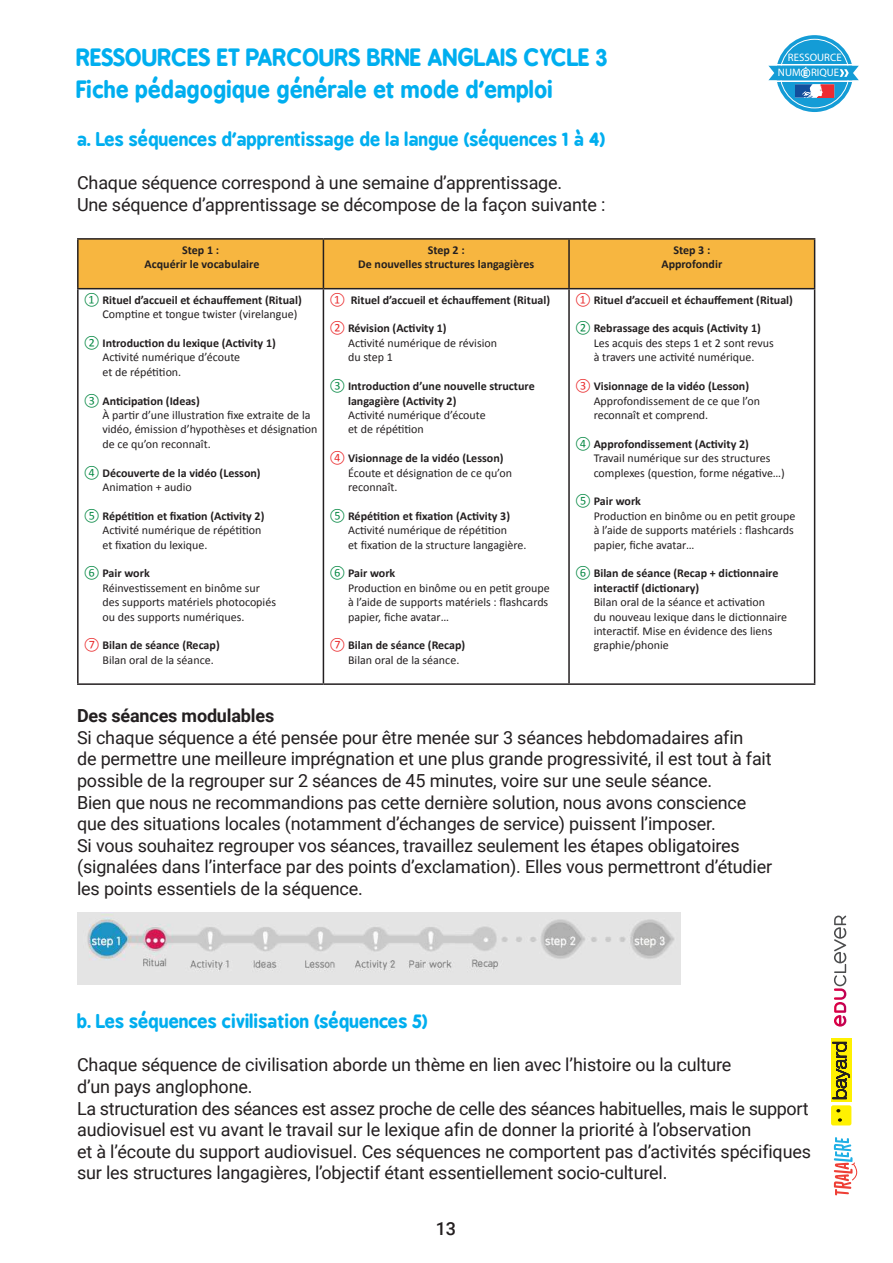
<style>
.page{position:relative;width:893px;height:1263px;background:#fff}
.page>*{position:absolute;margin:0;border:0;box-sizing:border-box;transform-origin:0 0}
.t1{font:700 22.5px/31.5px "B Preplay";color:#00aeef}
.t2{font:18px/21.6px "Roboto";letter-spacing:-.01em;color:#231f20}
.t3{font:700 18px "B Preplay";color:#00aeef}
.t4{font:700 18px "Roboto";letter-spacing:-.01em;color:#231f20}
.t5{font:500 18px "Roboto";color:#231f20}
.t6{font:12px/14.4px "Calibri";color:#231f20}
.t7{font:700 12px/14.4px "Calibri";color:#231f20}
.t8{font:700 condensed 10.8px/14.9px "Roboto";color:#fff;text-align:right}
.s1{font-weight:400;color:#008640}
.s2{font-weight:400}
.s3{color:#008640}
.s4{font-weight:700}
.s5{font-weight:400;color:#e92628}
.s6{color:#e92628}
</style>
<div class="page">
<svg style="left:776px;top:35px;width:77px;height:77px;background:#27a4d9"></svg>
<svg style="left:768px;top:64px;width:91px;height:35px"></svg>
<svg style="left:834px;top:915px;width:12px;height:111px"></svg>
<svg style="left:831px;top:1039px;width:20px;height:63px"></svg>
<div style="left:831px;top:1105px;width:20px;height:20px;background:#fff101;border-radius:2px"></div>
<svg style="left:833px;top:1042px;width:17px;height:57px"></svg>
<svg style="left:836px;top:1109px;width:4px;height:3px"></svg>
<svg style="left:838px;top:1118px;width:4px;height:4px"></svg>
<svg style="left:833px;top:1137px;width:25px;height:59px"></svg>
<div style="left:79px;top:240px;width:735px;height:48px;background:#f7b640"></div>
<hr style="left:77px;top:238px;width:246px;height:2px;background:#231f20">
<hr style="left:77px;top:240px;width:2px;height:48px;background:#231f20">
<hr style="left:323px;top:238px;width:246px;height:2px;background:#231f20">
<hr style="left:323px;top:240px;width:1px;height:48px;background:#231f20">
<hr style="left:569px;top:238px;width:246px;height:2px;background:#231f20">
<hr style="left:568px;top:240px;width:2px;height:48px;background:#231f20">
<hr style="left:814px;top:240px;width:1px;height:48px;background:#231f20">
<hr style="left:77px;top:288px;width:246px;height:1px;background:#231f20">
<hr style="left:77px;top:289px;width:2px;height:394px;background:#231f20">
<hr style="left:323px;top:288px;width:246px;height:1px;background:#231f20">
<hr style="left:323px;top:289px;width:1px;height:394px;background:#231f20">
<hr style="left:569px;top:288px;width:246px;height:1px;background:#231f20">
<hr style="left:568px;top:289px;width:2px;height:394px;background:#231f20">
<hr style="left:814px;top:289px;width:1px;height:394px;background:#231f20">
<hr style="left:77px;top:683px;width:246px;height:2px;background:#231f20">
<hr style="left:323px;top:683px;width:246px;height:2px;background:#231f20">
<hr style="left:569px;top:683px;width:246px;height:2px;background:#231f20">
<img style="left:77px;top:912px;width:604px;height:73px">
<h1 class="t1" style="left:77px;top:40px;width:533px">RESSOURCES ET PARCOURS BRNE ANGLAIS CYCLE 3<br>Fiche pédagogique générale et mode d’emploi</h1>
<p class="t8" style="left:778px;top:50px;width:65px">RESSOURCE<br>NUM RIQUE</p>
<h2 class="t3" style="left:77px;top:124px;width:530px">a. Les séquences d’apprentissage de la langue (séquences 1 à 4)</h2>
<h2 class="t2" style="left:77px;top:171px;width:530px">Chaque séquence correspond à une semaine d’apprentissage.<br>Une séquence d’apprentissage se décompose de la façon suivante :</h2>
<p class="t7" style="left:145px;top:243px;width:116px;text-align:center">Step 1 :<br>Acquérir le vocabulaire</p>
<p class="t7" style="left:358px;top:243px;width:177px;text-align:center">Step 2 :<br>De nouvelles structures langagières</p>
<p class="t7" style="left:661px;top:243px;width:62px;text-align:center">Step 3 :<br>Approfondir</p>
<p class="t7" style="left:102px;top:292px;width:201px;text-indent:-19px"><span class="s1">①</span> Rituel d’accueil et échauffement (Ritual)<br><span class="s2">Comptine et tongue twister (virelangue)</span></p>
<p class="t6" style="left:102px;top:336px;width:175px;text-indent:-19px"><span class="s3">②</span> <span class="s4">Introduction du lexique (Activity 1)<br></span>Activité numérique d’écoute<br>et de répétition.</p>
<p class="t6" style="left:102px;top:393px;width:216px;text-indent:-19px"><span class="s3">③</span> <span class="s4">Anticipation (Ideas)<br></span>À partir d’une illustration fixe extraite de la vidéo, émission d’hypothèses et désignation de ce qu’on reconnaît.</p>
<p class="t7" style="left:102px;top:465px;width:160px;text-indent:-19px"><span class="s1">④</span> Découverte de la vidéo (Lesson)<br><span class="s2">Animation + audio</span></p>
<p class="t6" style="left:102px;top:509px;width:163px;text-indent:-19px"><span class="s3">⑤</span> <span class="s4">Répétition et fixation (Activity 2)<br></span>Activité numérique de répétition et fixation du lexique.</p>
<p class="t6" style="left:102px;top:566px;width:175px;text-indent:-19px"><span class="s3">⑥</span> <span class="s4">Pair work<br></span>Réinvestissement en binôme sur des supports matériels photocopiés ou des supports numériques.</p>
<p class="t7" style="left:102px;top:638px;width:119px;text-indent:-19px"><span class="s5">⑦</span> Bilan de séance (Recap)<br><span class="s2">Bilan oral de la séance.</span></p>
<p class="t7" style="left:329px;top:292px;width:222px"><span class="s5">①</span> Rituel d’accueil et échauffement (Ritual)</p>
<p class="t6" style="left:348px;top:321px;width:151px;text-indent:-19px"><span class="s6">②</span> <span class="s4">Révision (Activity 1)<br></span>Activité numérique de révision du step 1</p>
<p class="t7" style="left:348px;top:379px;width:188px;text-indent:-19px"><span class="s1">③</span> Introduction d’une nouvelle structure langagière (Activity 2)</p>
<p class="t6" style="left:348px;top:408px;width:139px">Activité numérique d’écoute et de répétition</p>
<p class="t6" style="left:348px;top:451px;width:165px;text-indent:-19px"><span class="s6">④</span> <span class="s4">Visionnage de la vidéo (Lesson)<br></span>Écoute et désignation de ce qu’on reconnaît.</p>
<p class="t6" style="left:348px;top:509px;width:180px;text-indent:-19px"><span class="s3">⑤</span> <span class="s4">Répétition et fixation (Activity 3)<br></span>Activité numérique de répétition<br>et fixation de la structure langagière.</p>
<p class="t6" style="left:348px;top:566px;width:203px;text-indent:-19px"><span class="s3">⑥</span> <span class="s4">Pair work<br></span>Production en binôme ou en petit groupe à l’aide de supports matériels : flashcards papier, fiche avatar…</p>
<p class="t7" style="left:348px;top:638px;width:119px;text-indent:-19px"><span class="s5">⑦</span> Bilan de séance (Recap)<br><span class="s2">Bilan oral de la séance.</span></p>
<p class="t7" style="left:575px;top:292px;width:219px"><span class="s5">①</span> Rituel d’accueil et échauffement (Ritual)</p>
<p class="t6" style="left:594px;top:321px;width:182px;text-indent:-19px"><span class="s3">②</span> <span class="s4">Rebrassage des acquis (Activity 1)<br></span>Les acquis des steps 1 et 2 sont revus à travers une activité numérique.</p>
<p class="t6" style="left:594px;top:379px;width:168px;text-indent:-19px"><span class="s6">③</span> <span class="s4">Visionnage de la vidéo (Lesson)<br></span>Approfondissement de ce que l’on reconnaît et comprend.</p>
<p class="t6" style="left:594px;top:437px;width:193px;text-indent:-19px"><span class="s3">④</span> <span class="s4">Approfondissement (Activity 2)<br></span>Travail numérique sur des structures complexes (question, forme négative…)</p>
<p class="t6" style="left:594px;top:494px;width:203px;text-indent:-19px"><span class="s3">⑤</span> <span class="s4">Pair work<br></span>Production en binôme ou en petit groupe à l’aide de supports matériels : flashcards papier, fiche avatar…</p>
<p class="t7" style="left:594px;top:566px;width:186px;text-indent:-19px"><span class="s1">⑥</span> Bilan de séance (Recap + dictionnaire interactif (dictionary)</p>
<p class="t6" style="left:594px;top:595px;width:195px">Bilan oral de la séance et activation<br>du nouveau lexique dans le dictionnaire interactif. Mise en évidence des liens graphie/phonie</p>
<h2 class="t4" style="left:77px;top:703px;width:199px">Des séances modulables</h2>
<p class="t2" style="left:77px;top:726px;width:697px">Si chaque séquence a été pensée pour être menée sur 3 séances hebdomadaires afin<br>de permettre une meilleure imprégnation et une plus grande progressivité, il est tout à fait possible de la regrouper sur 2 séances de 45 minutes, voire sur une seule séance.<br>Bien que nous ne recommandions pas cette dernière solution, nous avons conscience que des situations locales (notamment d’échanges de service) puissent l’imposer.<br>Si vous souhaitez regrouper vos séances, travaillez seulement les étapes obligatoires (signalées dans l’interface par des points d’exclamation). Elles vous permettront d’étudier les points essentiels de la séquence.</p>
<h2 class="t3" style="left:77px;top:1006px;width:352px">b. Les séquences civilisation (séquences 5)</h2>
<p class="t2" style="left:77px;top:1053px;width:735px">Chaque séquence de civilisation aborde un thème en lien avec l’histoire ou la culture<br>d’un pays anglophone.<br>La structuration des séances est assez proche de celle des séances habituelles, mais le support audiovisuel est vu avant le travail sur le lexique afin de donner la priorité à l’observation<br>et à l’écoute du support audiovisuel. Ces séquences ne comportent pas d’activités spécifiques sur les structures langagières, l’objectif étant essentiellement socio-culturel.</p>
<h2 class="t5" style="left:436px;top:1216px;width:22px">13</h2>
</div>
